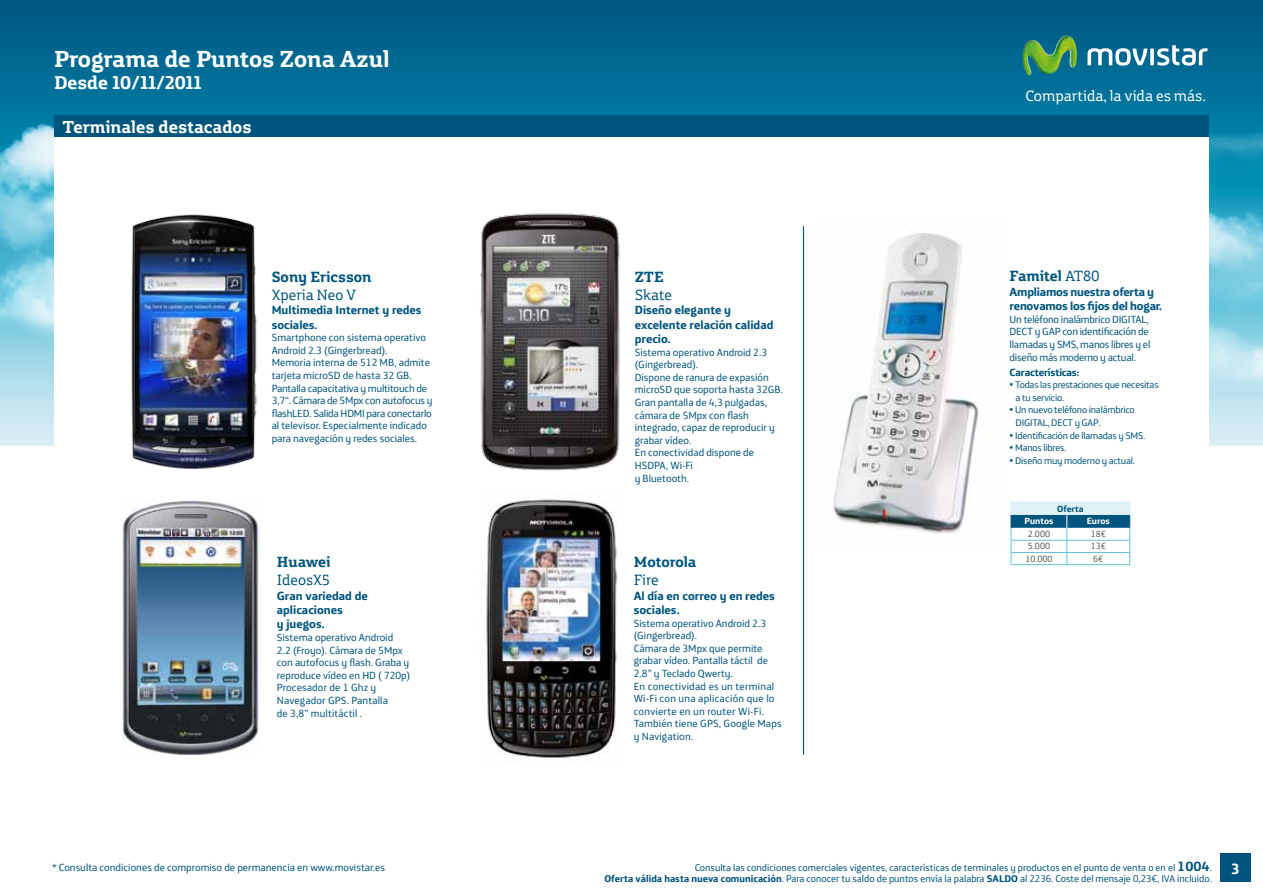
<style>
.page{position:relative;width:1263px;height:893px;background:#fff}
.page>*{position:absolute;margin:0;border:0;box-sizing:border-box;transform-origin:0 0}
.t1{font:700 23.55px "Movistar Headline";color:#fff}
.t2{font:700 18.75px "Movistar Headline";color:#fff}
.t3{font:700 17.55px "Movistar Headline";color:#fff}
.t4{font:15.3px "Movistar Headline";color:#fff}
.t5{font:700 15px "Movistar Headline";color:#00557f}
.t6{font:15px "Movistar Headline";color:#00557f}
.t7{font:700 15px "Movistar Text";color:#fff}
.t8{font:700 12px/14.4px "Movistar Text";color:#00557f}
.t9{font:700 12px/14.4px "Movistar Text";letter-spacing:-.02em;color:#00557f}
.t10{font:10.5px/12.6px "Movistar Text";color:#00557f}
.t11{font:10.5px/12.6px "Movistar Text";letter-spacing:-.02em;color:#00557f}
.t12{font:700 10.5px "Movistar Text";letter-spacing:-.02em;color:#00557f}
.t13{font:9.9px/10.5px "Movistar Text";color:#00557f;text-align:right}
.t14{font:9.75px/12.6px "Movistar Text";letter-spacing:-.02em;color:#00557f}
.t15{font:9.15px "Movistar Text";color:#575756}
.t16{font:700 9px "Movistar Text";color:#fff}
.t17{font:700 9px "Movistar Text";color:#00557f}
.s1{font-weight:400}
.s2{font-size:10.5px}
.s3{font-weight:700;font-size:13.5px}
.s4{font-weight:700}
</style>
<div class="page">
<div style="left:0;top:0;width:1263px;height:589px;background:#00608a"></div>
<img style="left:0;top:66px;width:819px;height:380px">
<img style="left:449px;top:80px;width:814px;height:345px">
<img style="left:1022px;top:35px;width:55px;height:40px">
<svg style="left:1087px;top:45px;width:120px;height:21px"></svg>
<div style="left:1220px;top:854px;width:30px;height:28px;background:#00557f"></div>
<div style="left:0;top:446px;width:1263px;height:393px;background:#fff"></div>
<div style="left:54px;top:137px;width:1155px;height:618px;background:#fff"></div>
<div style="left:54px;top:116px;width:1155px;height:21px;background:#00557f"></div>
<hr style="left:803px;top:226px;width:1px;height:529px;background:#00557f">
<img style="left:833px;top:233px;width:146px;height:301px">
<hr style="left:1011px;top:564px;width:56px;height:1px;background:#61c3db">
<hr style="left:1067px;top:564px;width:63px;height:1px;background:#61c3db">
<svg style="left:1011px;top:502px;width:119px;height:62px"></svg>
<img style="left:121px;top:501px;width:138px;height:254px">
<img style="left:480px;top:213px;width:140px;height:258px">
<img style="left:486px;top:495px;width:132px;height:265px">
<img style="left:131px;top:214px;width:126px;height:255px">
<h1 class="t1" style="left:54px;top:37px;width:337px">Programa de Puntos Zona Azul</h1>
<h2 class="t2" style="left:54px;top:66px;width:149px">Desde 10/11/2011</h2>
<h3 class="t3" style="left:63px;top:111px;width:191px">Terminales destacados</h3>
<h3 class="t5" style="left:272px;top:263px;width:101px">Sony Ericsson</h3>
<h3 class="t6" style="left:272px;top:282px;width:86px">Xperia Neo V</h3>
<p class="t8" style="left:272px;top:302px;width:151px">Multimedia Internet y redes sociales.</p>
<p class="t10" style="left:272px;top:330px;width:162px">Smartphone con sistema operativo Android 2.3 (Gingerbread).<br>Memoria interna de 512 MB, admite tarjeta microSD de hasta 32 GB.<br>Pantalla capacitativa y multitouch de 3,7“. Cámara de 5Mpx con autofocus y flashLED. Salida HDMI para conectarlo al televisor. Especialmente indicado para navegación y redes sociales.</p>
<h3 class="t5" style="left:277px;top:549px;width:55px">Huawei</h3>
<h3 class="t6" style="left:277px;top:567px;width:54px">IdeosX5</h3>
<p class="t8" style="left:277px;top:587px;width:92px">Gran variedad de aplicaciones<br>y juegos.</p>
<p class="t10" style="left:277px;top:630px;width:135px">Sistema operativo Android<br>2.2 (Froyo). Cámara de 5Mpx con autofocus y flash. Graba y reproduce vídeo en HD ( 720p)<br>Procesador de 1 Ghz y<br>Navegador GPS. Pantalla<br>de 3,8” multitáctil .</p>
<h3 class="t5" style="left:635px;top:263px;width:30px">ZTE</h3>
<h3 class="t6" style="left:635px;top:282px;width:39px">Skate</h3>
<p class="t8" style="left:635px;top:302px;width:140px">Diseño elegante y excelente relación calidad precio.</p>
<p class="t10" style="left:635px;top:344px;width:150px">Sistema operativo Android 2.3 (Gingerbread).<br>Dispone de ranura de expasión microSD que soporta hasta 32GB.<br>Gran pantalla de 4,3 pulgadas, cámara de 5Mpx con flash integrado, capaz de reproducir y grabar vídeo.<br>En conectividad dispone de<br>HSDPA, Wi-Fi<br>y Bluetooth.</p>
<h3 class="t5" style="left:634px;top:549px;width:64px">Motorola</h3>
<h3 class="t6" style="left:634px;top:567px;width:26px">Fire</h3>
<p class="t8" style="left:634px;top:587px;width:143px">Al día en correo y en redes sociales.</p>
<p class="t10" style="left:634px;top:616px;width:149px">Sistema operativo Android 2.3 (Gingerbread).<br>Cámara de 3Mpx que permite grabar vídeo. Pantalla táctil de<br>2.8” y Teclado Qwerty.<br>En conectividad es un terminal<br>Wi-Fi con una aplicación que lo convierte en un router Wi-Fi.<br>También tiene GPS, Google Maps y Navigation.</p>
<h3 class="t4" style="left:1025px;top:83px;width:182px">Compartida, la vida es más.</h3>
<h3 class="t5" style="left:1010px;top:263px;width:92px">Famitel <span class="s1">AT80</span></h3>
<p class="t9" style="left:1010px;top:283px;width:154px">Ampliamos nuestra oferta y renovamos los fijos del hogar.</p>
<p class="t11" style="left:1010px;top:312px;width:142px">Un teléfono inalámbrico DIGITAL,<br>DECT y GAP con identificación de llamadas y SMS, manos libres y el diseño más moderno y actual.</p>
<p class="t12" style="left:1010px;top:363px;width:71px">Características:</p>
<p class="t14" style="left:1016px;top:378px;width:145px;text-indent:-6px"><span class="s2">•</span> Todas las prestaciones que necesitas a tu servicio.</p>
<p class="t14" style="left:1016px;top:403px;width:121px;text-indent:-6px"><span class="s2">•</span> Un nuevo teléfono inalámbrico<br>DIGITAL, DECT y GAP.</p>
<p class="t14" style="left:1010px;top:428px;width:137px"><span class="s2">•</span> Identificación de llamadas y SMS.</p>
<p class="t14" style="left:1010px;top:441px;width:58px"><span class="s2">•</span> Manos libres.</p>
<p class="t14" style="left:1010px;top:453px;width:127px"><span class="s2">•</span> Diseño muy moderno y actual.</p>
<p class="t17" style="left:1057px;top:500px;width:28px">Oferta</p>
<p class="t16" style="left:1024px;top:513px;width:30px">Puntos</p>
<p class="t16" style="left:1087px;top:513px;width:25px">Euros</p>
<p class="t15" style="left:1028px;top:526px;width:24px">2.000</p>
<p class="t15" style="left:1091px;top:526px;width:17px">18€</p>
<p class="t15" style="left:1028px;top:538px;width:24px">5.000</p>
<p class="t15" style="left:1091px;top:538px;width:17px">13€</p>
<p class="t15" style="left:1025px;top:551px;width:29px">10.000</p>
<p class="t15" style="left:1093px;top:551px;width:12px">6€</p>
<p class="t13" style="left:604px;top:861px;width:609px">Consulta las condiciones comerciales vigentes, características de terminales y productos en el punto de venta o en el <span class="s3">1004</span>.<br><span class="s4">Oferta válida hasta nueva comunicación</span>. Para conocer tu saldo de puntos envía la palabra <span class="s4">SALDO</span> al 2236. Coste del mensaje 0,23€, IVA incluido.</p>
<p class="t10" style="left:52px;top:860px;width:334px">* Consulta condiciones de compromiso de permanencia en www.movistar.es</p>
<h3 class="t7" style="left:1231px;top:855px;width:10px">3</h3>
</div>
